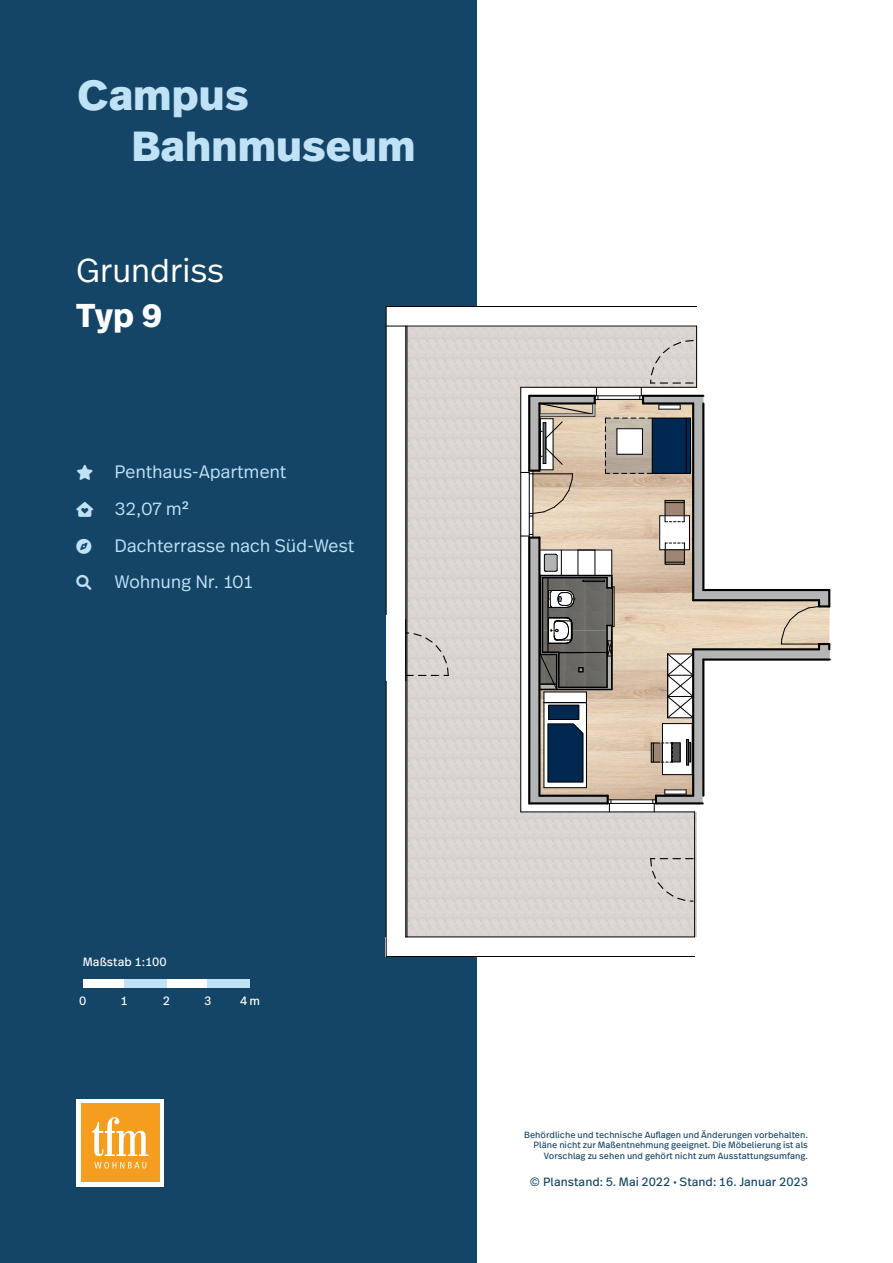
<style>
.page{position:relative;width:893px;height:1263px;background:#fff}
.page>*{position:absolute;margin:0;border:0;box-sizing:border-box;transform-origin:0 0}
.t1{font:800 42px/50.4px "Real Head Pro";letter-spacing:.02em;color:#c0e2f7}
.t2{font:300 33px "Real Head Pro";letter-spacing:.02em;color:#fff}
.t3{font:700 33px "Real Head Pro";color:#fff}
.t4{font:300 18px "Real Head Pro";letter-spacing:.02em;color:#c0e2f7}
.t5{font:15px "Font Awesome 6 Pro Solid";color:#c0e2f7}
.t6{font:12px "Real Text Pro";color:#144566}
.t7{font:12px "Real Text Pro";color:#fff}
.t8{font:9px/10.8px "Real Text Pro";color:#144566;text-align:right}
</style>
<div class="page">
<div style="left:0;top:0;width:476px;height:1263px;background:#144566"></div>
<div style="left:77px;top:1099px;width:87px;height:87px;background:#fff"></div>
<div style="left:81px;top:1103px;width:78px;height:79px;background:#f59d1f"></div>
<svg style="left:92px;top:1117px;width:56px;height:51px"></svg>
<div style="left:406px;top:327px;width:291px;height:610px;background:#dad5d1"></div>
<div style="left:386px;top:306px;width:311px;height:21px;background:#fff"></div>
<div style="left:385px;top:937px;width:311px;height:19px;background:#fff"></div>
<div style="left:386px;top:318px;width:20px;height:621px;background:#fff"></div>
<hr style="left:386px;top:681px;width:1px;height:275px;background:#000">
<hr style="left:386px;top:306px;width:1px;height:309px;background:#000">
<hr style="left:386px;top:306px;width:311px;height:1px;background:#000">
<hr style="left:386px;top:326px;width:311px;height:1px;background:#000">
<hr style="left:405px;top:326px;width:1px;height:611px;background:#000">
<hr style="left:406px;top:936px;width:289px;height:1px;background:#000">
<hr style="left:520px;top:387px;width:1px;height:425px;background:#000">
<hr style="left:386px;top:956px;width:309px;height:1px;background:#000">
<svg style="left:406px;top:632px;width:43px;height:45px"></svg>
<hr style="left:696px;top:326px;width:1px;height:61px;background:#000">
<hr style="left:407px;top:326px;width:1px;height:611px;background:#000">
<hr style="left:694px;top:812px;width:1px;height:125px;background:#000">
<svg style="left:650px;top:858px;width:43px;height:44px"></svg>
<svg style="left:521px;top:339px;width:309px;height:473px"></svg>
<div style="left:83px;top:980px;width:42px;height:8px;background:#fff"></div>
<div style="left:167px;top:980px;width:42px;height:8px;background:#fff"></div>
<div style="left:124px;top:980px;width:43px;height:8px;background:#c0e2f7"></div>
<div style="left:208px;top:980px;width:42px;height:8px;background:#c0e2f7"></div>
<h1 class="t1" style="left:132px;top:69px;width:285px;text-indent:-54px">Campus<br>Bahnmuseum</h1>
<h2 class="t2" style="left:77px;top:247px;width:149px">Grundriss</h2>
<h2 class="t3" style="left:77px;top:291px;width:87px">Typ 9</h2>
<h3 class="t4" style="left:77px;top:459px;width:211px">▲▼ Penthaus-Apartment</h3>
<h3 class="t4" style="left:77px;top:496px;width:114px">□▼ 32,07 m²</h3>
<h3 class="t5" style="left:77px;top:538px;width:17px">□▲▲</h3>
<h3 class="t4" style="left:115px;top:533px;width:241px">Dachterrasse nach Süd-West</h3>
<h3 class="t5" style="left:77px;top:575px;width:17px">■■●▲▲</h3>
<h3 class="t4" style="left:115px;top:570px;width:139px">Wohnung Nr. 101</h3>
<h3 class="t7" style="left:83px;top:954px;width:85px">Maßstab 1:100</h3>
<h3 class="t7" style="left:79px;top:992px;width:9px">0</h3>
<h3 class="t7" style="left:120px;top:992px;width:9px">1</h3>
<h3 class="t7" style="left:163px;top:992px;width:9px">2</h3>
<h3 class="t7" style="left:204px;top:992px;width:9px">3</h3>
<h3 class="t7" style="left:240px;top:992px;width:21px">4m</h3>
<p class="t8" style="left:524px;top:1129px;width:285px">Behördliche und technische Auflagen und Änderungen vorbehalten.<br>Pläne nicht zur Maßentnehmung geeignet. Die Möbelierung ist als<br>Vorschlag zu sehen und gehört nicht zum Ausstattungsumfang.</p>
<h3 class="t6" style="left:530px;top:1174px;width:280px">© Planstand: 5. Mai 2022 • Stand: 16. Januar 2023</h3>
</div>
